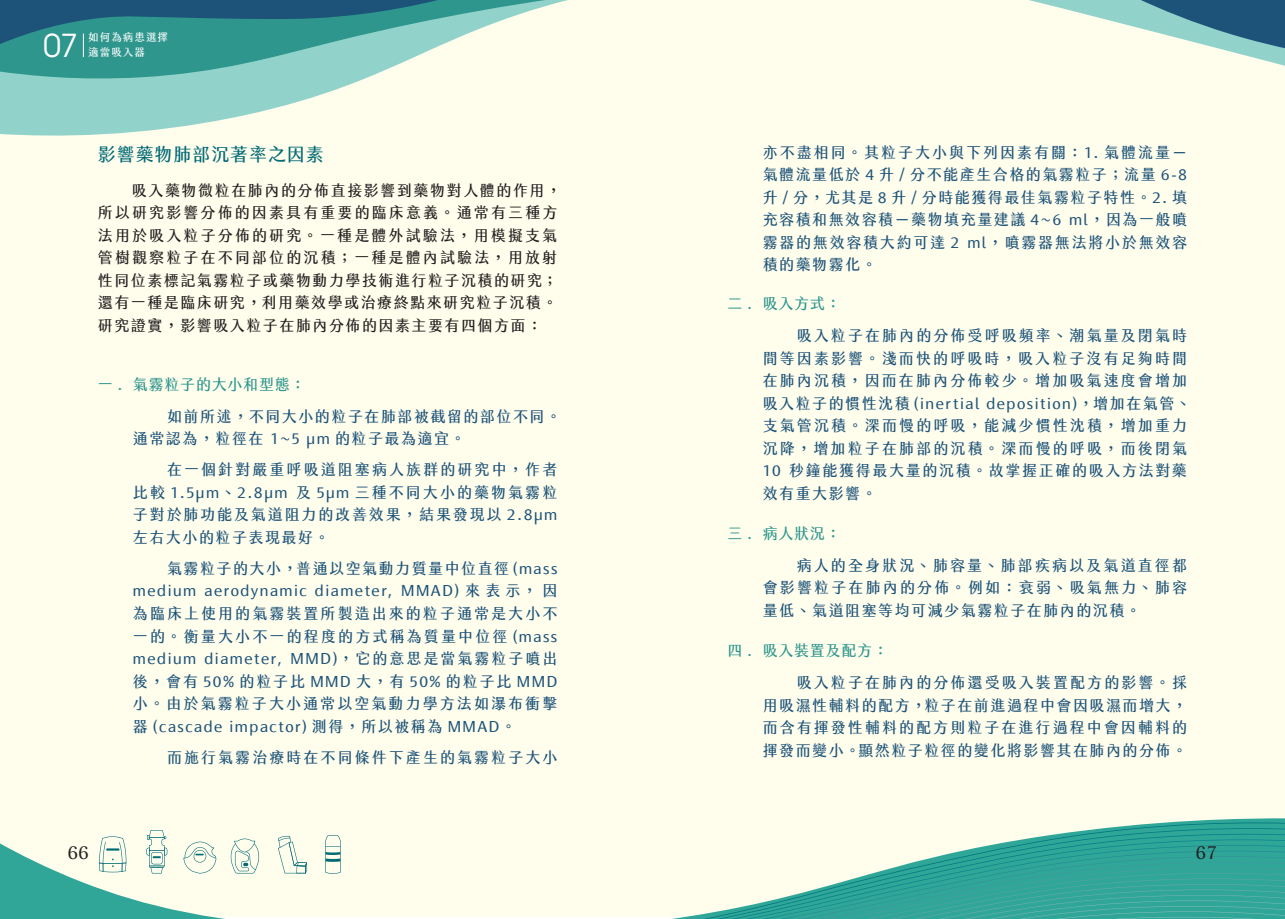
<style>
.page{position:relative;width:1285px;height:919px;background:#fff}
.page>*{position:absolute;margin:0;border:0;box-sizing:border-box;transform-origin:0 0}
.t1{font:31.5px "Avant Garde";color:#fff}
.t2{font:18px "jf jinxuan fresh 2.2 Medium";letter-spacing:.05em;color:#006a75}
.t3{font:18px "creamfont 1.0 Regular";color:#231f20}
.t4{font:15px/22.5px "jf jinxuan fresh 2.2 Medium";letter-spacing:.125em;color:#1d5379;text-align:justify}
.t5{font:15px/22.5px "jf jinxuan fresh 2.2 Medium";letter-spacing:.105em;color:#231f20}
.t6{font:15px/22.5px "jf jinxuan fresh 2.2 Medium";letter-spacing:.1em;color:#1d5379}
.t7{font:15px "jf jinxuan fresh 2.2 Medium";letter-spacing:.05em;color:#2e968d}
.t8{font:10.5px "jf jinxuan fresh 2.2 Medium";letter-spacing:.1em;color:#fff}
</style>
<div class="page">
<div style="left:629px;top:0;width:655px;height:916px;background:#fffdec"></div>
<svg style="left:1174px;top:818px;width:110px;height:4px"></svg>
<svg style="left:1029px;top:0;width:255px;height:66px"></svg>
<svg style="left:1133px;top:0;width:151px;height:50px;background:#6597a5"></svg>
<div style="left:0;top:0;width:655px;height:916px;background:#fffdec"></div>
<svg style="left:0;top:839px;width:557px;height:79px"></svg>
<svg style="left:557px;top:822px;width:727px;height:96px"></svg>
<svg style="left:99px;top:836px;width:27px;height:36px"></svg>
<svg style="left:325px;top:835px;width:15px;height:38px"></svg>
<svg style="left:278px;top:835px;width:29px;height:38px"></svg>
<svg style="left:231px;top:838px;width:28px;height:35px"></svg>
<svg style="left:183px;top:841px;width:33px;height:32px"></svg>
<svg style="left:146px;top:830px;width:21px;height:43px"></svg>
<svg style="left:0;top:81px;width:359px;height:55px;fill:#91d3cb"></svg>
<svg style="left:0;top:0;width:568px;height:81px"></svg>
<svg style="left:0;top:0;width:465px;height:57px;background:#3b8c91"></svg>
<p class="t1" style="left:43px;top:26px;width:36px">07</p>
<p class="t8" style="left:88px;top:31px;width:81px">如何為病患選擇</p>
<p class="t8" style="left:88px;top:46px;width:58px">適當吸入器</p>
<p class="t2" style="left:98px;top:143px;width:227px">影響藥物肺部沉著率之因素</p>
<p class="t5" style="left:98px;top:180px;width:464px;text-indent:34px">吸入藥物微粒在肺內的分佈直接影響到藥物對人體的作用，所以研究影響分佈的因素具有重要的臨床意義。通常有三種方法用於吸入粒子分佈的研究。一種是體外試驗法，用模擬支氣管樹觀察粒子在不同部位的沉積；一種是體內試驗法，用放射性同位素標記氣霧粒子或藥物動力學技術進行粒子沉積的研究；還有一種是臨床研究，利用藥效學或治療終點來研究粒子沉積。研究證實，影響吸入粒子在肺內分佈的因素主要有四個方面：</p>
<p class="t7" style="left:98px;top:375px;width:26px">一 .</p>
<p class="t7" style="left:133px;top:375px;width:174px">氣霧粒子的大小和型態：</p>
<p class="t6" style="left:133px;top:405px;width:429px;text-indent:34px">如前所述，不同大小的粒子在肺部被截留的部位不同。通常認為，粒徑在 1~5 μm 的粒子最為適宜。</p>
<p class="t4" style="left:133px;top:459px;width:426px;text-indent:34px">在一個針對嚴重呼吸道阻塞病人族群的研究中，作者比較 1.5μm、2.8μm 及 5μm 三種不同大小的藥物氣霧粒子對於肺功能及氣道阻力的改善效果，結果發現以 2.8μm左右大小的粒子表現最好。</p>
<p class="t4" style="left:133px;top:558px;width:426px;text-indent:34px">氣霧粒子的大小，普通以空氣動力質量中位直徑 (mass medium aerodynamic diameter, MMAD) 來表示，因為臨床上使用的氣霧裝置所製造出來的粒子通常是大小不一的。衡量大小不一的程度的方式稱為質量中位徑 (mass medium diameter, MMD)，它的意思是當氣霧粒子噴出後，會有 50% 的粒子比 MMD 大，有 50% 的粒子比 MMD小。由於氣霧粒子大小通常以空氣動力學方法如瀑布衝擊器 (cascade impactor) 測得，所以被稱為 MMAD。</p>
<p class="t4" style="left:167px;top:746px;width:392px">而施行氣霧治療時在不同條件下產生的氣霧粒子大小</p>
<p class="t7" style="left:727px;top:295px;width:26px">二 .</p>
<p class="t7" style="left:727px;top:524px;width:26px">三 .</p>
<p class="t4" style="left:762px;top:142px;width:426px">亦不盡相同。其粒子大小與下列因素有關：1. 氣體流量－氣體流量低於 4 升 / 分不能產生合格的氣霧粒子；流量 6-8升 / 分，尤其是 8 升 / 分時能獲得最佳氣霧粒子特性。2. 填充容積和無效容積－藥物填充量建議 4~6 ml，因為一般噴霧器的無效容積大約可達 2 ml，噴霧器無法將小於無效容積的藥物霧化。</p>
<p class="t7" style="left:762px;top:295px;width:79px">吸入方式：</p>
<p class="t4" style="left:762px;top:325px;width:429px;text-align:left;text-indent:34px">吸入粒子在肺內的分佈受呼吸頻率、潮氣量及閉氣時間等因素影響。淺而快的呼吸時，吸入粒子沒有足夠時間在肺內沉積，因而在肺內分佈較少。增加吸氣速度會增加吸入粒子的慣性沈積 (inertial deposition)，增加在氣管、支氣管沉積。深而慢的呼吸，能減少慣性沈積，增加重力沉降，增加粒子在肺部的沉積。深而慢的呼吸，而後閉氣<br>10 秒鐘能獲得最大量的沉積。故掌握正確的吸入方法對藥效有重大影響。</p>
<p class="t7" style="left:762px;top:524px;width:79px">病人狀況：</p>
<p class="t4" style="left:762px;top:554px;width:426px;text-indent:34px">病人的全身狀況、肺容量、肺部疾病以及氣道直徑都會影響粒子在肺內的分佈。例如：衰弱、吸氣無力、肺容量低、氣道阻塞等均可減少氣霧粒子在肺內的沉積。</p>
<p class="t7" style="left:727px;top:642px;width:26px">四 .</p>
<p class="t7" style="left:762px;top:642px;width:127px">吸入裝置及配方：</p>
<p class="t4" style="left:762px;top:672px;width:426px;text-indent:34px">吸入粒子在肺內的分佈還受吸入裝置配方的影響。採用吸濕性輔料的配方，粒子在前進過程中會因吸濕而增大，而含有揮發性輔料的配方則粒子在進行過程中會因輔料的揮發而變小。顯然粒子粒徑的變化將影響其在肺內的分佈。</p>
<p class="t3" style="left:67px;top:835px;width:23px">66</p>
<p class="t3" style="left:1195px;top:835px;width:24px">67</p>
</div>
